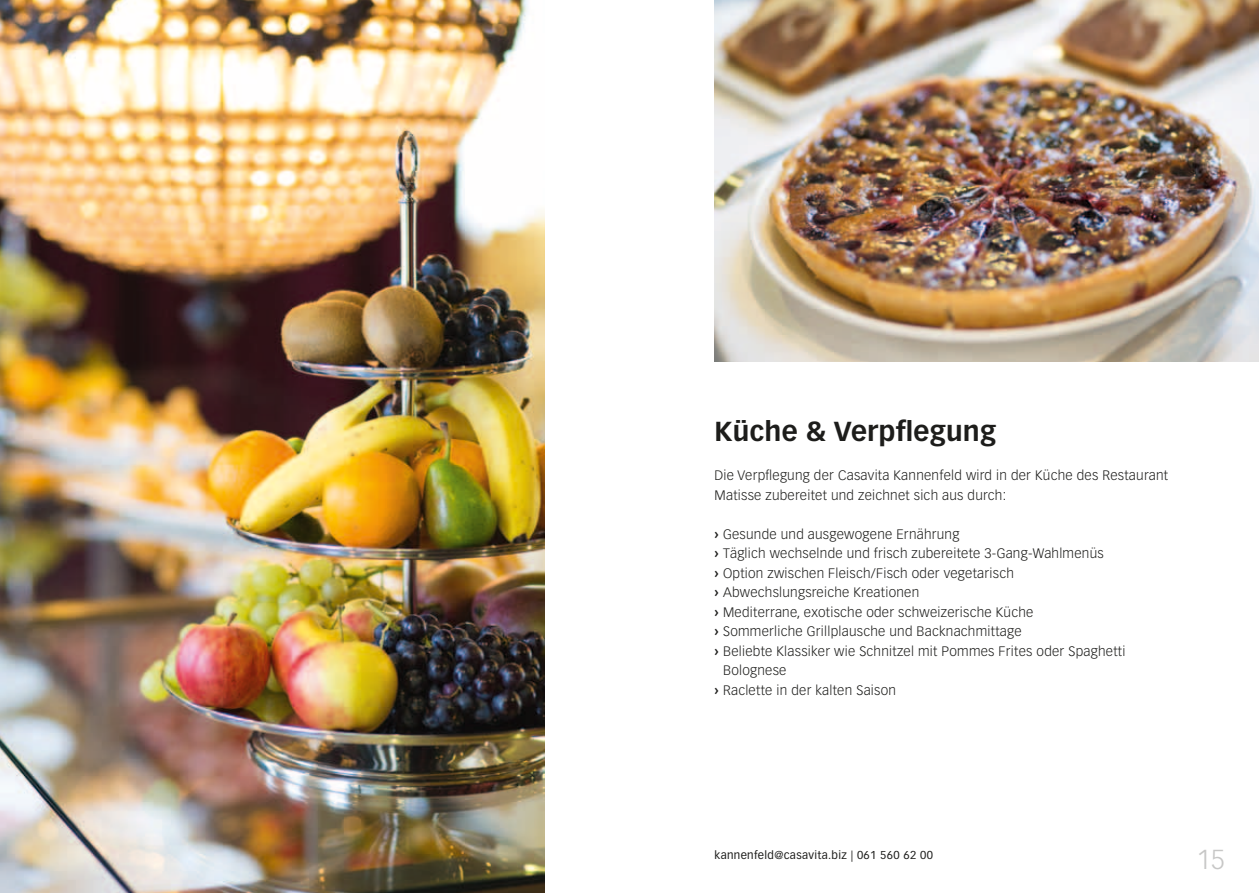
<style>
.page{position:relative;width:1259px;height:893px;background:#fff}
.page>*{position:absolute;margin:0;border:0;box-sizing:border-box;transform-origin:0 0}
.t1{font:700 27px "Vectora LH";letter-spacing:.01em;color:#1d1d1b}
.t2{font:300 27px "Vectora LH";color:#c7c7c6}
.t3{font:300 13.5px/19.5px "Vectora LH";letter-spacing:.02em;color:#1d1d1b}
.t4{font:11.25px "Vectora LH";letter-spacing:.03em;color:#1d1d1b}
.s1{font-weight:700}
</style>
<div class="page">
<img style="left:714px;top:0;width:545px;height:361px">
<img style="left:0;top:0;width:544px;height:893px">
<h1 class="t1" style="left:714px;top:415px;width:283px">Küche &amp; Verpflegung</h1>
<p class="t3" style="left:714px;top:466px;width:455px">Die Verpflegung der Casavita Kannenfeld wird in der Küche des Restaurant<br>Matisse zubereitet und zeichnet sich aus durch:</p>
<p class="t3" style="left:714px;top:524px;width:246px"><span class="s1">›</span> Gesunde und ausgewogene Ernährung</p>
<p class="t3" style="left:714px;top:544px;width:391px"><span class="s1">›</span> Täglich wechselnde und frisch zubereitete 3-Gang-Wahlmenüs</p>
<p class="t3" style="left:714px;top:563px;width:301px"><span class="s1">›</span> Option zwischen Fleisch/Fisch oder vegetarisch</p>
<p class="t3" style="left:714px;top:583px;width:206px"><span class="s1">›</span> Abwechslungsreiche Kreationen</p>
<p class="t3" style="left:714px;top:602px;width:320px"><span class="s1">›</span> Mediterrane, exotische oder schweizerische Küche</p>
<p class="t3" style="left:714px;top:622px;width:309px"><span class="s1">›</span> Sommerliche Grillplausche und Backnachmittage</p>
<p class="t3" style="left:714px;top:641px;width:412px"><span class="s1">›</span> Beliebte Klassiker wie Schnitzel mit Pommes Frites oder Spaghetti</p>
<p class="t3" style="left:723px;top:661px;width:65px">Bolognese</p>
<p class="t3" style="left:714px;top:680px;width:183px"><span class="s1">›</span> Raclette in der kalten Saison</p>
<p class="t4" style="left:714px;top:848px;width:220px">kannenfeld@casavita.biz | 061 560 62 00</p>
<h1 class="t2" style="left:1197px;top:844px;width:30px">15</h1>
</div>
